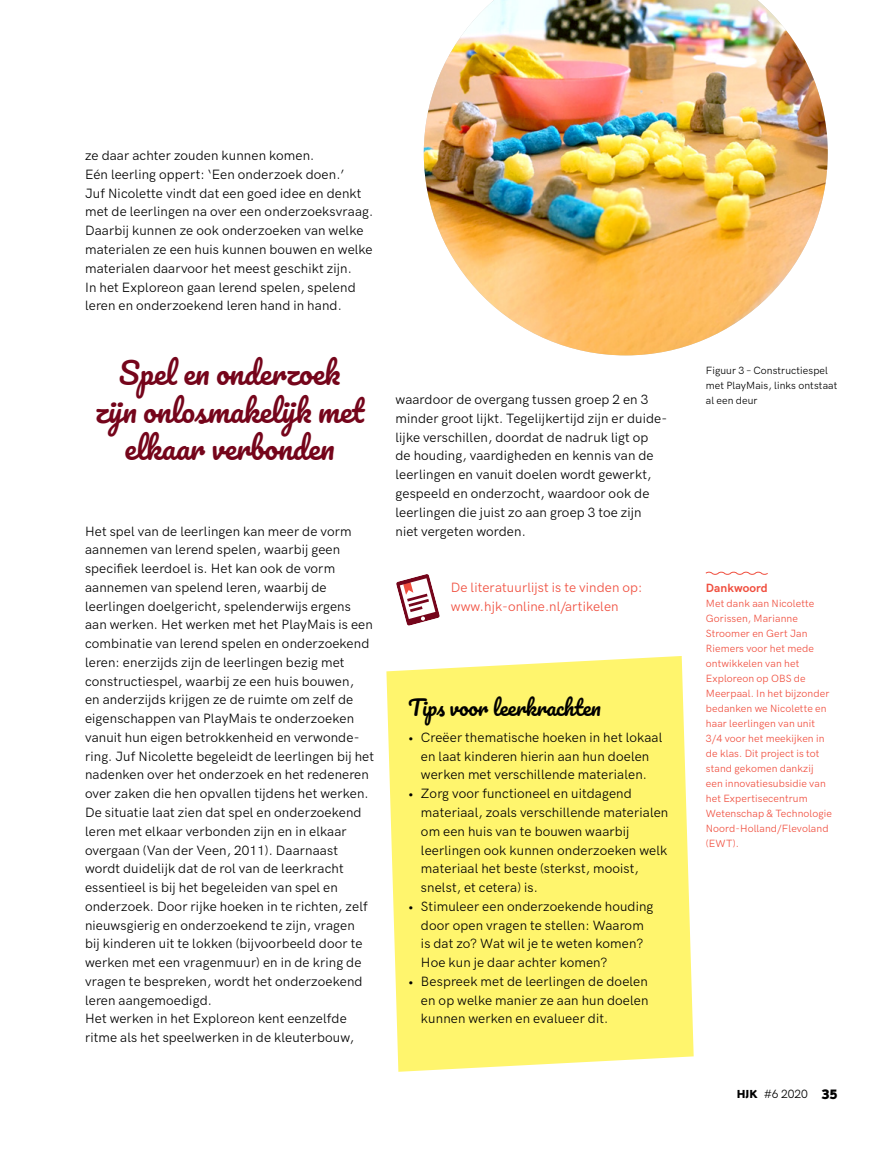
<style>
.page{position:relative;width:893px;height:1149px;background:#fff}
.page>*{position:absolute;margin:0;border:0;box-sizing:border-box;transform-origin:0 0}
.t1{font:30px/37.5px "Pacifico";color:#75051b;text-align:center}
.t2{font:21px "Pacifico";color:#000}
.t3{font:13.5px/18.8px "HK Grotesk";letter-spacing:.01em;color:#000}
.t4{font:13.5px/18.8px "HK Grotesk";letter-spacing:.01em;color:#f04e3e}
.t5{font:12px "HK Grotesk";color:#000}
.t6{font:700 12px "HK Grotesk";letter-spacing:.01em;color:#f04e3e}
.t7{font:10.5px/15px "HK Grotesk";letter-spacing:.01em;color:#f04e3e}
.t8{font:10.5px/15px "HK Grotesk";letter-spacing:.01em;color:#000}
.s1{font-family:"Palanquin Dark";font-weight:600}
.s2{font-family:"Palanquin Dark";font-weight:600;font-size:15px}
</style>
<div class="page">
<svg style="left:396px;top:574px;width:44px;height:52px"></svg>
<svg style="left:705px;top:571px;width:63px;height:4px"></svg>
<svg style="left:386px;top:656px;width:308px;height:415px;background:#fff577"></svg>
<img style="left:424px;top:0;width:404px;height:355px">
<p class="t3" style="left:85px;top:145px;width:290px">ze daar achter zouden kunnen komen.<br>Eén leerling oppert: ‘Een onderzoek doen.’<br>Juf Nicolette vindt dat een goed idee en denkt met de leerlingen na over een onderzoeksvraag.<br>Daarbij kunnen ze ook onderzoeken van welke materialen ze een huis kunnen bouwen en welke materialen daarvoor het meest geschikt zijn.<br>In het Exploreon gaan lerend spelen, spelend leren en onderzoekend leren hand in hand.</p>
<h1 class="t1" style="left:95px;top:356px;width:270px">Spel en onderzoek zijn onlosmakelijk met elkaar verbonden</h1>
<p class="t3" style="left:85px;top:520px;width:291px">Het spel van de leerlingen kan meer de vorm aannemen van lerend spelen, waarbij geen specifiek leerdoel is. Het kan ook de vorm aannemen van spelend leren, waarbij de leerlingen doelgericht, spelenderwijs ergens aan werken. Het werken met het PlayMais is een combinatie van lerend spelen en onderzoekend leren: enerzijds zijn de leerlingen bezig met constructiespel, waarbij ze een huis bouwen,<br>en anderzijds krijgen ze de ruimte om zelf de eigenschappen van PlayMais te onderzoeken vanuit hun eigen betrokkenheid en verwonde&shy;ring. Juf Nicolette begeleidt de leerlingen bij het nadenken over het onderzoek en het redeneren over zaken die hen opvallen tijdens het werken.<br>De situatie laat zien dat spel en onderzoekend leren met elkaar verbonden zijn en in elkaar overgaan (Van der Veen, 2011). Daarnaast wordt duidelijk dat de rol van de leerkracht essentieel is bij het begeleiden van spel en onderzoek. Door rijke hoeken in te richten, zelf nieuwsgierig en onderzoekend te zijn, vragen<br>bij kinderen uit te lokken (bijvoorbeeld door te werken met een vragenmuur) en in de kring de vragen te bespreken, wordt het onderzoekend leren aangemoedigd.<br>Het werken in het Exploreon kent eenzelfde ritme als het speelwerken in de kleuterbouw,</p>
<p class="t3" style="left:395px;top:389px;width:273px">waardoor de overgang tussen groep 2 en 3 minder groot lijkt. Tegelijkertijd zijn er duide&shy;lijke verschillen, doordat de nadruk ligt op<br>de houding, vaardigheden en kennis van de leerlingen en vanuit doelen wordt gewerkt, gespeeld en onderzocht, waardoor ook de leerlingen die juist zo aan groep 3 toe zijn niet vergeten worden.</p>
<p class="t8" style="left:706px;top:362px;width:133px">Figuur 3 – Constructiespel met PlayMais, links ontstaat al een deur</p>
<p class="t4" style="left:451px;top:576px;width:193px">De literatuurlijst is te vinden op: www.hjk-online.nl/artikelen</p>
<p class="t6" style="left:706px;top:578px;width:63px">Dankwoord</p>
<p class="t7" style="left:706px;top:594px;width:128px">Met dank aan Nicolette<br>Gorissen, Marianne<br>Stroomer en Gert Jan<br>Riemers voor het mede ontwikkelen van het<br>Exploreon op OBS de<br>Meerpaal. In het bijzonder bedanken we Nicolette en haar leerlingen van unit<br>3/4 voor het meekijken in de klas. Dit project is tot stand gekomen dankzij een innovatiesubsidie van het Expertisecentrum<br>Wetenschap &amp; Technologie<br>Noord- Holland/Flevoland (EWT).</p>
<h2 class="t2" style="left:408px;top:696px;width:194px">Tips voor leerkrachten</h2>
<p class="t3" style="left:408px;top:726px;width:256px;text-align:center">• Creëer thematische hoeken in het lokaal en laat kinderen hierin aan hun doelen werken met verschillende materialen.</p>
<p class="t3" style="left:421px;top:782px;width:249px;text-indent:-13px">• Zorg voor functioneel en uitdagend materiaal, zoals verschillende materialen om een huis van te bouwen waarbij leerlingen ook kunnen onderzoeken welk materiaal het beste (sterkst, mooist, snelst, et cetera) is.</p>
<p class="t3" style="left:421px;top:895px;width:234px;text-indent:-13px">• Stimuleer een onderzoekende houding door open vragen te stellen: Waarom is dat zo? Wat wil je te weten komen?<br>Hoe kun je daar achter komen?</p>
<p class="t3" style="left:421px;top:970px;width:229px;text-align:justify;text-indent:-13px">• Bespreek met de leerlingen de doelen en op welke manier ze aan hun doelen kunnen werken en evalueer dit.</p>
<p class="t5" style="left:737px;top:1084px;width:102px"><span class="s1">HJK</span> #6 2020 <span class="s2">35</span></p>
</div>
